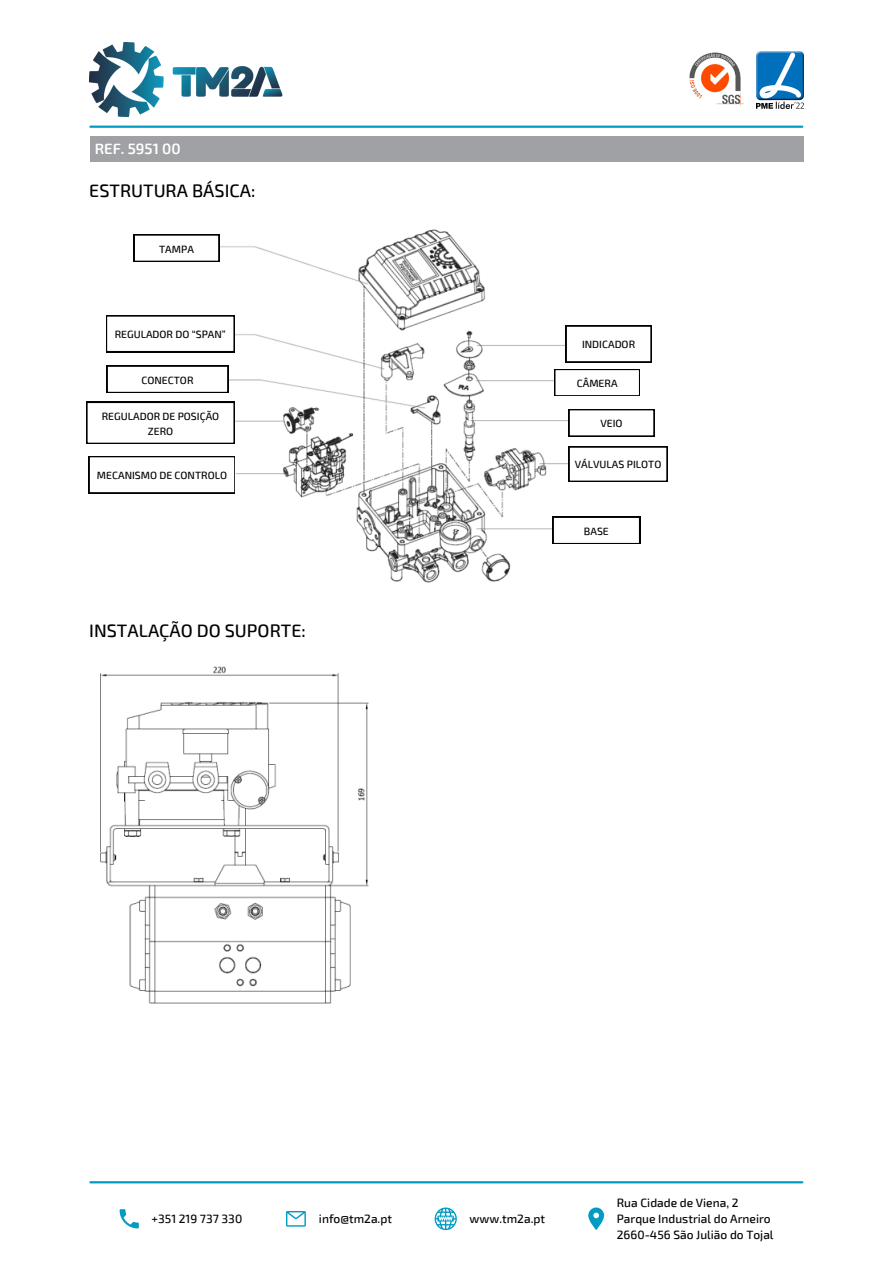
<style>
.page{position:relative;width:893px;height:1264px;background:#fff}
.page>*{position:absolute;margin:0;border:0;box-sizing:border-box;transform-origin:0 0}
.t1{font:500 18px "Exo 2";color:#000}
.t2{font:600 15px "Exo 2";color:#fff}
.t3{font:500 12px "Exo 2";color:#000}
.t4{font:500 10.5px/14.5px "Exo 2";color:#000;text-align:center}
</style>
<div class="page">
<hr style="left:90px;top:126px;width:712px;height:2px;background:#009cc2">
<hr style="left:90px;top:1181px;width:712px;height:2px;background:#009cc2">
<div style="left:90px;top:136px;width:713px;height:26px;background:#a0a1a5"></div>
<img style="left:756px;top:52px;width:47px;height:56px">
<img style="left:89px;top:43px;width:194px;height:74px">
<img style="left:689px;top:52px;width:55px;height:54px">
<svg style="left:120px;top:1209px;width:19px;height:19px"></svg>
<svg style="left:286px;top:1211px;width:20px;height:15px"></svg>
<svg style="left:434px;top:1207px;width:23px;height:22px"></svg>
<svg style="left:588px;top:1207px;width:16px;height:22px"></svg>
<img style="left:90px;top:229px;width:578px;height:354px">
<div style="left:134px;top:234px;width:85px;height:28px;background:#000"></div>
<svg style="left:135px;top:235px;width:84px;height:26px;background:#f2f2f2"></svg>
<svg style="left:106px;top:315px;width:128px;height:37px"></svg>
<svg style="left:107px;top:366px;width:121px;height:27px"></svg>
<svg style="left:89px;top:456px;width:146px;height:37px"></svg>
<div style="left:86px;top:402px;width:148px;height:42px;background:#000"></div>
<div style="left:87px;top:403px;width:147px;height:40px;background:#fff"></div>
<svg style="left:552px;top:517px;width:88px;height:27px"></svg>
<div style="left:568px;top:446px;width:99px;height:36px;background:#000"></div>
<svg style="left:569px;top:447px;width:98px;height:34px;background:#f2f2f2"></svg>
<svg style="left:554px;top:369px;width:85px;height:27px"></svg>
<svg style="left:568px;top:409px;width:86px;height:27px"></svg>
<svg style="left:565px;top:326px;width:86px;height:36px"></svg>
<img style="left:100px;top:666px;width:269px;height:338px">
<p class="t2" style="left:95px;top:139px;width:87px">REF. 5951 00</p>
<p class="t1" style="left:89px;top:179px;width:168px">ESTRUTURA BÁSICA:</p>
<p class="t4" style="left:159px;top:241px;width:36px">TAMPA</p>
<p class="t4" style="left:115px;top:326px;width:113px">REGULADOR DO “SPAN”</p>
<p class="t4" style="left:141px;top:372px;width:53px">CONECTOR</p>
<p class="t4" style="left:102px;top:408px;width:119px">REGULADOR DE POSIÇÃO<br>ZERO</p>
<p class="t4" style="left:97px;top:467px;width:132px">MECANISMO DE CONTROLO</p>
<p class="t1" style="left:89px;top:618px;width:218px">INSTALAÇÃO DO SUPORTE:</p>
<p class="t4" style="left:582px;top:337px;width:55px">INDICADOR</p>
<p class="t4" style="left:576px;top:375px;width:42px">CÂMERA</p>
<p class="t4" style="left:600px;top:416px;width:24px">VEIO</p>
<p class="t4" style="left:574px;top:456px;width:88px">VÁLVULAS PILOTO</p>
<p class="t4" style="left:584px;top:523px;width:26px">BASE</p>
<p class="t3" style="left:152px;top:1210px;width:92px">+351 219 737 330</p>
<p class="t3" style="left:319px;top:1210px;width:75px">info@tm2a.pt</p>
<p class="t3" style="left:469px;top:1210px;width:77px">www.tm2a.pt</p>
<p class="t3" style="left:616px;top:1194px;width:123px">Rua Cidade de Viena, 2</p>
<p class="t3" style="left:616px;top:1210px;width:155px">Parque Industrial do Arneiro</p>
<p class="t3" style="left:616px;top:1226px;width:158px">2660-456 São Julião do Tojal</p>
</div>
